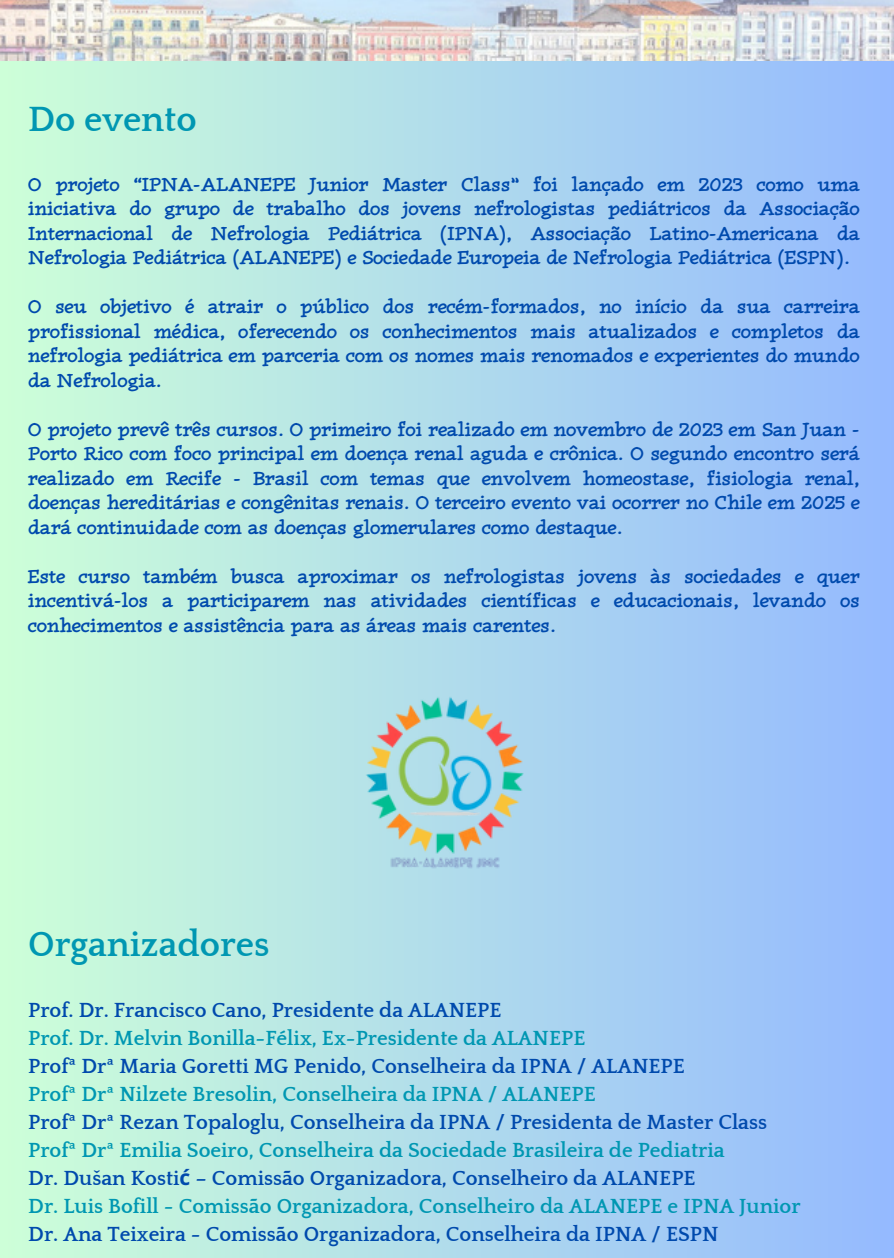
<style>
.page{position:relative;width:894px;height:1258px;background:#fff}
.page>*{position:absolute;margin:0;border:0;box-sizing:border-box;transform-origin:0 0}
.t1{font:700 36px "Quattrocento";color:#0097b2}
.t2{font:700 24px/24.6px "Radcliffe Hand";color:#004aad;text-align:justify}
.t3{font:700 21px "Quattrocento";color:#004aad}
.t4{font:700 21px "Quattrocento";color:#0097b2}
.s1{font-family:"Noto Sans"}
</style>
<div class="page">
<div style="left:0;top:0;width:893px;height:1258px;background:linear-gradient(to right,#cdffd8,#94b9ff)"></div>
<img style="left:364px;top:691px;width:159px;height:187px">
<img style="left:0;top:0;width:893px;height:61px">
<h2 class="t1" style="left:28px;top:101px;width:170px">Do evento</h2>
<h2 class="t2" style="left:28px;top:170px;width:833px">O projeto “IPNA-ALANEPE Junior Master Class” foi lançado em 2023 como uma iniciativa do grupo de trabalho dos jovens nefrologistas pediátricos da Associação Internacional de Nefrologia Pediátrica (IPNA), Associação Latino-Americana da Nefrologia Pediátrica (ALANEPE) e Sociedade Europeia de Nefrologia Pediátrica (ESPN).</h2>
<h2 class="t2" style="left:28px;top:292px;width:833px">O seu objetivo é atrair o público dos recém-formados, no início da sua carreira profissional médica, oferecendo os conhecimentos mais atualizados e completos da nefrologia pediátrica em parceria com os nomes mais renomados e experientes do mundo da Nefrologia.</h2>
<h2 class="t2" style="left:28px;top:415px;width:833px">O projeto prevê três cursos. O primeiro foi realizado em novembro de 2023 em San Juan - Porto Rico com foco principal em doença renal aguda e crônica. O segundo encontro será realizado em Recife - Brasil com temas que envolvem homeostase, fisiologia renal, doenças hereditárias e congênitas renais. O terceiro evento vai ocorrer no Chile em 2025 e dará continuidade com as doenças glomerulares como destaque.</h2>
<p class="t2" style="left:28px;top:562px;width:833px">Este curso também busca aproximar os nefrologistas jovens às sociedades e quer incentivá-los a participarem nas atividades científicas e educacionais, levando os conhecimentos e assistência para as áreas mais carentes.</p>
<h1 class="t1" style="left:28px;top:925px;width:243px">Organizadores</h1>
<p class="t3" style="left:28px;top:999px;width:474px">Prof. Dr. Francisco Cano, Presidente da ALANEPE</p>
<p class="t4" style="left:28px;top:1027px;width:558px">Prof. Dr. Melvin Bonilla-Félix, Ex-Presidente da ALANEPE</p>
<p class="t3" style="left:28px;top:1055px;width:658px">Profª Drª Maria Goretti MG Penido, Conselheira da IPNA / ALANEPE</p>
<p class="t4" style="left:28px;top:1083px;width:569px">Profª Drª Nilzete Bresolin, Conselheira da IPNA / ALANEPE</p>
<p class="t3" style="left:28px;top:1111px;width:740px">Profª Drª Rezan Topaloglu, Conselheira da IPNA / Presidenta de Master Class</p>
<p class="t4" style="left:28px;top:1139px;width:697px">Profª Drª Emilia Soeiro, Conselheira da Sociedade Brasileira de Pediatria</p>
<p class="t3" style="left:28px;top:1167px;width:668px">Dr. Dušan Kosti<span class="s1">ć</span> – Comissão Organizadora, Conselheiro da ALANEPE</p>
<p class="t4" style="left:28px;top:1195px;width:773px">Dr. Luis Bofill - Comissão Organizadora, Conselheiro da ALANEPE e IPNA Junior</p>
<p class="t3" style="left:28px;top:1223px;width:691px">Dr. Ana Teixeira - Comissão Organizadora, Conselheira da IPNA / ESPN</p>
</div>
